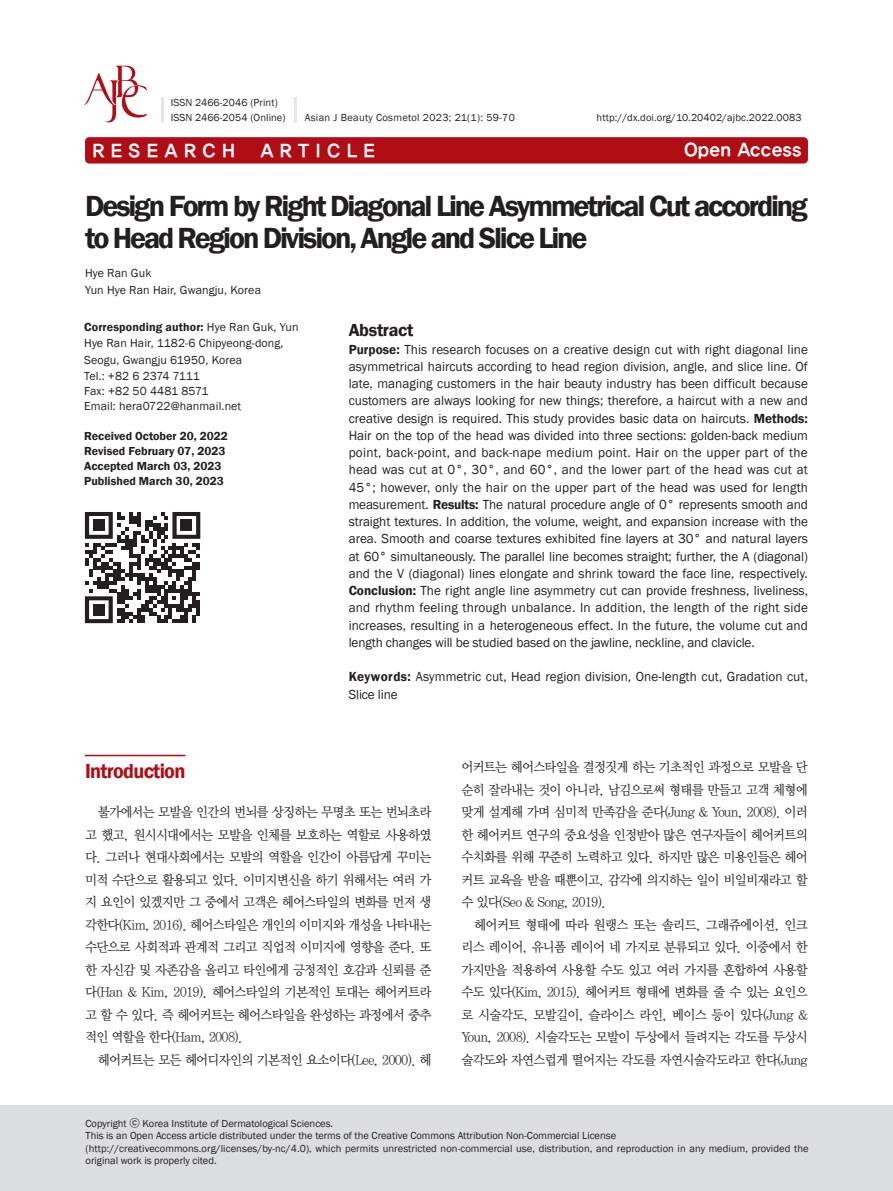
<style>
.page{position:relative;width:893px;height:1191px;background:#fff}
.page>*{position:absolute;margin:0;border:0;box-sizing:border-box;transform-origin:0 0}
.제목{font:600 30px/31.5px "Franklin Gothic";letter-spacing:-.07em;color:#231f20}
.introduction{font:600 21px "Franklin Gothic";letter-spacing:-.035em;color:#b00d15;scale:.96 1}
.t1{font:18px "YDIYGO350";color:#fff}
.t2{font:600 18px "Franklin Gothic";letter-spacing:-.02em;color:#231f20}
.t3{font:13.5px/17.2px "Franklin Gothic";letter-spacing:-.01em;color:#231f20;text-align:justify}
.본문{font:13.5px/22.5px "YDIY Mj O330";letter-spacing:-.06em;color:#231f20;text-align:justify;scale:.95 1}
.제목-2{font:12px/16.5px "Franklin Gothic";letter-spacing:.01em;color:#231f20}
.t4{font:600 12px "Franklin Gothic";color:#231f20}
.제목-3{font:12px "Franklin Gothic";letter-spacing:-.01em;color:#231f20}
.t5{font:10.5px/12.6px "Franklin Gothic";letter-spacing:.005em;color:#231f20}
.t6{font:10.5px "Franklin Gothic";letter-spacing:.03em;color:#231f20}
.s1{font-weight:600}
.s2{font-family:"YDIYGO330"}
</style>
<div class="page">
<div style="left:85px;top:137px;width:723px;height:26px;background:#b00d15;border-radius:4px"></div>
<hr style="left:85px;top:754px;width:100px;height:2px;background:#b00d15">
<div style="left:0;top:1106px;width:893px;height:85px;background:#dcdddf"></div>
<svg style="left:84px;top:66px;width:63px;height:56px"></svg>
<hr style="left:294px;top:97px;width:3px;height:25px;background:#e6e7e9">
<hr style="left:161px;top:97px;width:3px;height:25px;background:#e6e7e9">
<svg style="left:85px;top:512px;width:115px;height:111px"></svg>
<div style="left:93px;top:519px;width:12px;height:12px;background:#231f20"></div>
<div style="left:180px;top:519px;width:12px;height:12px;background:#231f20"></div>
<div style="left:93px;top:604px;width:12px;height:11px;background:#231f20"></div>
<p class="t5" style="left:171px;top:96px;width:109px">ISSN 2466-2046 (Print)</p>
<p class="t5" style="left:171px;top:111px;width:116px">ISSN 2466-2054 (Online)</p>
<p class="t6" style="left:305px;top:111px;width:212px">Asian J Beauty Cosmetol 2023; 21(1): 59-70</p>
<p class="t5" style="left:597px;top:111px;width:206px">http://dx.doi.org/10.20402/ajbc.2022.0083</p>
<p class="t1" style="left:92px;top:141px;width:144px">R E S E A R C H</p>
<p class="t1" style="left:260px;top:141px;width:116px">A R T I C L E</p>
<p class="t1" style="left:684px;top:140px;width:119px">Open Access</p>
<p class="제목" style="left:85px;top:191px;width:724px">Design Form by Right Diagonal Line Asymmetrical Cut according to Head Region Division, Angle and Slice Line</p>
<p class="제목-2" style="left:85px;top:265px;width:177px">Hye Ran Guk<br>Yun Hye Ran Hair, Gwangju, Korea</p>
<p class="제목-2" style="left:84px;top:319px;width:216px"><span class="s1">Corresponding author:</span> Hye Ran Guk, Yun<br>Hye Ran Hair, 1182-6 Chipyeong-dong,<br>Seogu, Gwangju 61950, Korea</p>
<p class="제목-3" style="left:84px;top:369px;width:117px">Tel.: +82 6 2374 7111</p>
<p class="제목-2" style="left:84px;top:383px;width:126px">Fax: +82 50 4481 8571</p>
<p class="제목-2" style="left:84px;top:398px;width:159px">Email: hera0722@hanmail.net</p>
<p class="t4" style="left:84px;top:429px;width:145px">Received October 20, 2022</p>
<p class="t4" style="left:84px;top:444px;width:143px">Revised February 07, 2023</p>
<p class="t4" style="left:84px;top:459px;width:139px">Accepted March 03, 2023</p>
<p class="t4" style="left:84px;top:474px;width:141px">Published March 30, 2023</p>
<p class="t2" style="left:349px;top:319px;width:66px">Abstract</p>
<p class="t3" style="left:349px;top:341px;width:461px"><span class="s1">Purpose:</span> This research focuses on a creative design cut with right diagonal line asymmetrical haircuts according to head region division, angle, and slice line. Of late, managing customers in the hair beauty industry has been difficult because customers are always looking for new things; therefore, a haircut with a new and creative design is required. This study provides basic data on haircuts. <span class="s1">Methods:<br></span>Hair on the top of the head was divided into three sections: golden-back medium point, back-point, and back-nape medium point. Hair on the upper part of the head was cut at 0°, 30°, and 60°, and the lower part of the head was cut at 45°; however, only the hair on the upper part of the head was used for length measurement. <span class="s1">Results:</span> The natural procedure angle of 0° represents smooth and straight textures. In addition, the volume, weight, and expansion increase with the area. Smooth and coarse textures exhibited fine layers at 30° and natural layers at 60° simultaneously. The parallel line becomes straight; further, the A (diagonal) and the V (diagonal) lines elongate and shrink toward the face line, respectively.<br><span class="s1">Conclusion:</span> The right angle line asymmetry cut can provide freshness, liveliness, and rhythm feeling through unbalance. In addition, the length of the right side increases, resulting in a heterogeneous effect. In the future, the volume cut and length changes will be studied based on the jawline, neckline, and clavicle.</p>
<p class="t3" style="left:349px;top:668px;width:461px"><span class="s1">Keywords:</span> Asymmetric cut, Head region division, One-length cut, Gradation cut,<br>Slice line</p>
<p class="introduction" style="left:85px;top:758px;width:106px">Introduction</p>
<p class="본문" style="left:85px;top:801px;width:366px;text-indent:13px">불가에서는 모발을 인간의 번뇌를 상징하는 무명초 또는 번뇌초라 고 했고, 원시시대에서는 모발을 인체를 보호하는 역할로 사용하였 다. 그러나 현대사회에서는 모발의 역할을 인간이 아름답게 꾸미는 미적 수단으로 활용되고 있다. 이미지변신을 하기 위해서는 여러 가 지 요인이 있겠지만 그 중에서 고객은 헤어스타일의 변화를 먼저 생 각한다(Kim, 2016). 헤어스타일은 개인의 이미지와 개성을 나타내는 수단으로 사회적과 관계적 그리고 직업적 이미지에 영향을 준다. 또 한 자신감 및 자존감을 올리고 타인에게 긍정적인 호감과 신뢰를 준 다(Han &amp; Kim, 2019). 헤어스타일의 기본적인 토대는 헤어커트라 고 할 수 있다. 즉 헤어커트는 헤어스타일을 완성하는 과정에서 중추 적인 역할을 한다(Ham, 2008).</p>
<p class="본문" style="left:98px;top:1049px;width:353px">헤어커트는 모든 헤어디자인의 기본적인 요소이다(Lee, 2000). 헤</p>
<p class="본문" style="left:461px;top:756px;width:366px">어커트는 헤어스타일을 결정짓게 하는 기초적인 과정으로 모발을 단 순히 잘라내는 것이 아니라, 남김으로써 형태를 만들고 고객 체형에 맞게 설계해 가며 심미적 만족감을 준다(Jung &amp; Youn, 2008). 이러 한 헤어커트 연구의 중요성을 인정받아 많은 연구자들이 헤어커트의 수치화를 위해 꾸준히 노력하고 있다. 하지만 많은 미용인들은 헤어 커트 교육을 받을 때뿐이고, 감각에 의지하는 일이 비일비재라고 할 수 있다(Seo &amp; Song, 2019).</p>
<p class="본문" style="left:461px;top:914px;width:366px;text-indent:13px">헤어커트 형태에 따라 원랭스 또는 솔리드, 그래쥬에이션, 인크 리스 레이어, 유니폼 레이어 네 가지로 분류되고 있다. 이중에서 한 가지만을 적용하여 사용할 수도 있고 여러 가지를 혼합하여 사용할 수도 있다(Kim, 2015). 헤어커트 형태에 변화를 줄 수 있는 요인으 로 시술각도, 모발길이, 슬라이스 라인, 베이스 등이 있다(Jung &amp; Youn, 2008). 시술각도는 모발이 두상에서 들려지는 각도를 두상시 술각도와 자연스럽게 떨어지는 각도를 자연시술각도라고 한다(Jung</p>
<p class="t5" style="left:86px;top:1117px;width:249px">Copyright <span class="s2">ⓒ</span> Korea Institute of Dermatological Sciences.</p>
<p class="t5" style="left:86px;top:1129px;width:532px">This is an Open Access article distributed under the terms of the Creative Commons Attribution Non-Commercial License</p>
<p class="t5" style="left:86px;top:1142px;width:724px">(http://creativecommons.org/licenses/by-nc/4.0), which permits unrestricted non-commercial use, distribution, and reproduction in any medium, provided the original work is properly cited.</p>
</div>
